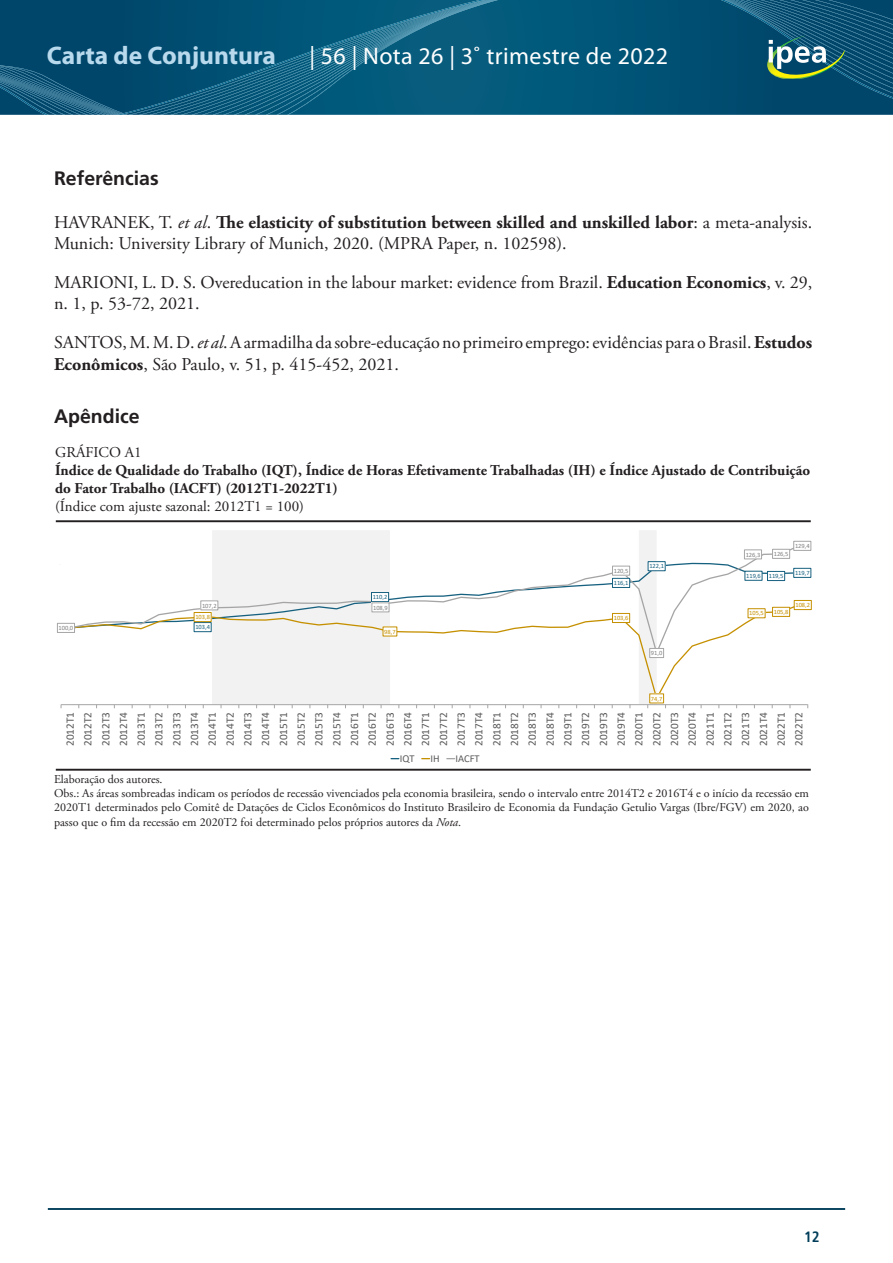
<style>
.page{position:relative;width:893px;height:1263px;background:#fff}
.page>*{position:absolute;margin:0;border:0;box-sizing:border-box;transform-origin:0 0}
.t1{font:700 25.5px "Myriad Pro";color:#b9d9ed}
.t2{font:24px "Myriad Pro";letter-spacing:.015em;color:#fff}
.Título_1{font:700 19.5px "Frutiger LT Pro";color:#231f20}
.corpo_de_texto{font:18px/21.6px "Adobe Garamond Pro";color:#231f20}
.t3{font:700 15px/18px "Adobe Garamond Pro";color:#231f20}
.t4{font:15px "Adobe Garamond Pro";color:#231f20}
.t5{font:700 condensed 15px "Frutiger LT Pro";color:#013d59}
.t6{font:12px/14.4px "Adobe Garamond Pro";color:#231f20;text-align:justify}
.t7{font:11.25px/17.7px "Calibri";color:#595959;text-align:justify}
.t8{font:10.5px "Calibri";color:#595959}
.t9{font:6.45px "Calibri";letter-spacing:-.005em;color:#7f7f7f}
.t10{font:6.45px "Calibri";letter-spacing:-.005em;color:#176180}
.t11{font:6.45px "Calibri";letter-spacing:-.005em;color:#c59000}
.s1{font-style:italic}
.s2{font-weight:700}
</style>
<div class="page">
<svg style="left:498px;top:0;width:395px;height:115px;background:#015376"></svg>
<svg style="left:0;top:0;width:498px;height:115px;background:#095779"></svg>
<hr style="left:48px;top:1208px;width:797px;height:2px;background:#013d59">
<svg style="left:721px;top:0;width:172px;height:100px;background:#165876"></svg>
<hr style="left:56px;top:769px;width:755px;height:2px;background:#231f20">
<hr style="left:56px;top:520px;width:755px;height:2px;background:#231f20">
<svg style="left:212px;top:530px;width:587px;height:174px"></svg>
<hr style="left:61px;top:704px;width:747px;height:1px;background:#a6a6a6">
<svg style="left:212px;top:657px;width:587px;height:45px"></svg>
<svg style="left:68px;top:544px;width:733px;height:113px"></svg>
<div style="left:194px;top:622px;width:17px;height:10px;background:#fff;border:1px solid #176180"></div>
<div style="left:371px;top:592px;width:18px;height:10px;background:#fff"></div>
<div style="left:371px;top:592px;width:18px;height:10px;border:1px solid #176180"></div>
<div style="left:612px;top:578px;width:18px;height:9px;background:#fff"></div>
<div style="left:612px;top:578px;width:18px;height:10px;border:1px solid #176180"></div>
<div style="left:648px;top:562px;width:17px;height:9px;background:#fff"></div>
<div style="left:648px;top:561px;width:17px;height:10px;border:1px solid #176180"></div>
<div style="left:745px;top:571px;width:17px;height:9px;background:#fff"></div>
<div style="left:767px;top:571px;width:18px;height:9px;background:#fff"></div>
<div style="left:767px;top:571px;width:18px;height:10px;border:1px solid #176180"></div>
<div style="left:794px;top:568px;width:17px;height:9px;background:#fff"></div>
<div style="left:794px;top:568px;width:17px;height:9px;border:1px solid #176180"></div>
<div style="left:194px;top:612px;width:17px;height:10px;background:#fff"></div>
<div style="left:194px;top:612px;width:17px;height:10px;border:1px solid #c59000"></div>
<div style="left:383px;top:627px;width:14px;height:9px;background:#fff"></div>
<div style="left:612px;top:613px;width:18px;height:9px;background:#fff"></div>
<div style="left:612px;top:613px;width:18px;height:10px;border:1px solid #c59000"></div>
<div style="left:650px;top:694px;width:14px;height:9px;background:#fff"></div>
<div style="left:748px;top:609px;width:17px;height:9px;background:#fff"></div>
<div style="left:748px;top:608px;width:17px;height:10px;border:1px solid #c59000"></div>
<div style="left:772px;top:607px;width:18px;height:9px;background:#fff"></div>
<div style="left:772px;top:607px;width:18px;height:9px;border:1px solid #c59000"></div>
<div style="left:794px;top:600px;width:17px;height:10px;background:#fff;border:1px solid #c59000"></div>
<div style="left:57px;top:623px;width:18px;height:9px;background:#fff"></div>
<div style="left:57px;top:623px;width:18px;height:10px;border:1px solid #a6a6a6"></div>
<div style="left:201px;top:601px;width:17px;height:9px;background:#fff"></div>
<div style="left:201px;top:601px;width:17px;height:9px;border:1px solid #a6a6a6"></div>
<div style="left:372px;top:603px;width:17px;height:9px;background:#fff"></div>
<div style="left:372px;top:603px;width:17px;height:9px;border:1px solid #a6a6a6"></div>
<div style="left:612px;top:566px;width:18px;height:9px;background:#fff"></div>
<div style="left:612px;top:566px;width:18px;height:9px;border:1px solid #a6a6a6"></div>
<div style="left:650px;top:648px;width:14px;height:9px;background:#fff"></div>
<div style="left:650px;top:648px;width:14px;height:10px;border:1px solid #a6a6a6"></div>
<div style="left:744px;top:550px;width:17px;height:9px;background:#fff"></div>
<div style="left:744px;top:550px;width:18px;height:9px;border:1px solid #a6a6a6"></div>
<div style="left:772px;top:549px;width:18px;height:9px;background:#fff"></div>
<div style="left:772px;top:549px;width:18px;height:9px;border:1px solid #a6a6a6"></div>
<div style="left:794px;top:541px;width:17px;height:9px;background:#fff;border:1px solid #a6a6a6"></div>
<h1 class="t1" style="left:47px;top:39px;width:230px">Carta de Conjuntura</h1>
<h2 class="t2" style="left:309px;top:41px;width:360px">| 56 | Nota 26 | 3˚ trimestre de 2022</h2>
<p class="Título_1" style="left:54px;top:166px;width:106px">Referências</p>
<p class="corpo_de_texto" style="left:54px;top:212px;width:760px">HAVRANEK, T. <span class="s1">et al</span>. <span class="s2">The elasticity of substitution between skilled and unskilled labor</span>: a meta-analysis.<br>Munich: University Library of Munich, 2020. (MPRA Paper, n. 102598).</p>
<p class="corpo_de_texto" style="left:54px;top:272px;width:760px">MARIONI, L. D. S. Overeducation in the labour market: evidence from Brazil. <span class="s2">Education Economics</span>, v. 29, n. 1, p. 53-72, 2021.</p>
<p class="corpo_de_texto" style="left:54px;top:332px;width:760px">SANTOS, M. M. D. <span class="s1">et al</span>. A armadilha da sobre-educação no primeiro emprego: evidências para o Brasil. <span class="s2">Estudos<br>Econômicos</span>, São Paulo, v. 51, p. 415-452, 2021.</p>
<p class="Título_1" style="left:54px;top:405px;width:87px">Apêndice</p>
<p class="t4" style="left:55px;top:444px;width:88px">GRÁFICO A1</p>
<p class="t3" style="left:55px;top:462px;width:756px">Índice de Qualidade do Trabalho (IQT), Índice de Horas Efetivamente Trabalhadas (IH) e Índice Ajustado de Contribuição do Fator Trabalho (IACFT) (2012T1-2022T1)</p>
<p class="t4" style="left:55px;top:498px;width:250px">(Índice com ajuste sazonal: 2012T1 = 100)</p>
<p class="t9" style="left:795px;top:541px;width:16px">129,4</p>
<p class="t9" style="left:59px;top:623px;width:16px">100,0</p>
<p class="t10" style="left:373px;top:593px;width:16px">110,2</p>
<p class="t9" style="left:202px;top:601px;width:16px">107,2</p>
<p class="t9" style="left:373px;top:603px;width:16px">108,9</p>
<p class="t11" style="left:195px;top:613px;width:16px">103,8</p>
<p class="t10" style="left:195px;top:623px;width:16px">103,4</p>
<p class="t11" style="left:384px;top:627px;width:13px">98,7</p>
<p class="t9" style="left:614px;top:566px;width:16px">120,5</p>
<p class="t10" style="left:614px;top:578px;width:16px">116,1</p>
<p class="t11" style="left:614px;top:613px;width:16px">103,6</p>
<p class="t10" style="left:649px;top:562px;width:16px">122,1</p>
<p class="t9" style="left:651px;top:649px;width:13px">91,0</p>
<p class="t11" style="left:651px;top:694px;width:13px">74,7</p>
<p class="t9" style="left:746px;top:550px;width:16px">126,3</p>
<p class="t9" style="left:774px;top:549px;width:16px">126,5</p>
<p class="t10" style="left:746px;top:571px;width:39px">119,6 119,5</p>
<p class="t10" style="left:795px;top:568px;width:16px">119,7</p>
<p class="t11" style="left:795px;top:601px;width:16px">108,2</p>
<p class="t11" style="left:749px;top:609px;width:16px">105,5</p>
<p class="t11" style="left:774px;top:607px;width:16px">105,8</p>
<p class="t7" style="left:61px;top:746px;width:36px;rotate:-90deg">2012T1<br>2012T2<br>2012T3<br>2012T4<br>2013T1<br>2013T2<br>2013T3<br>2013T4<br>2014T1<br>2014T2<br>2014T3<br>2014T4<br>2015T1<br>2015T2<br>2015T3<br>2015T4<br>2016T1<br>2016T2<br>2016T3<br>2016T4<br>2017T1<br>2017T2<br>2017T3<br>2017T4<br>2018T1<br>2018T2<br>2018T3<br>2018T4<br>2019T1<br>2019T2<br>2019T3<br>2019T4<br>2020T1<br>2020T2<br>2020T3<br>2020T4<br>2021T1<br>2021T2<br>2021T3<br>2021T4<br>2022T1<br>2022T2</p>
<p class="t8" style="left:400px;top:751px;width:16px">IQT</p>
<p class="t8" style="left:430px;top:751px;width:11px">IH</p>
<p class="t8" style="left:455px;top:751px;width:26px">IACFT</p>
<p class="t6" style="left:54px;top:772px;width:110px">Elaboração dos autores.</p>
<p class="t6" style="left:54px;top:786px;width:756px">Obs.: As áreas sombreadas indicam os períodos de recessão vivenciados pela economia brasileira, sendo o intervalo entre 2014T2 e 2016T4 e o início da recessão em 2020T1 determinados pelo Comitê de Datações de Ciclos Econômicos do Instituto Brasileiro de Economia da Fundação Getulio Vargas (Ibre/FGV) em 2020, ao passo que o fim da recessão em 2020T2 foi determinado pelos próprios autores da <span class="s1">Nota</span>.</p>
<p class="t5" style="left:804px;top:1228px;width:17px">12</p>
</div>
